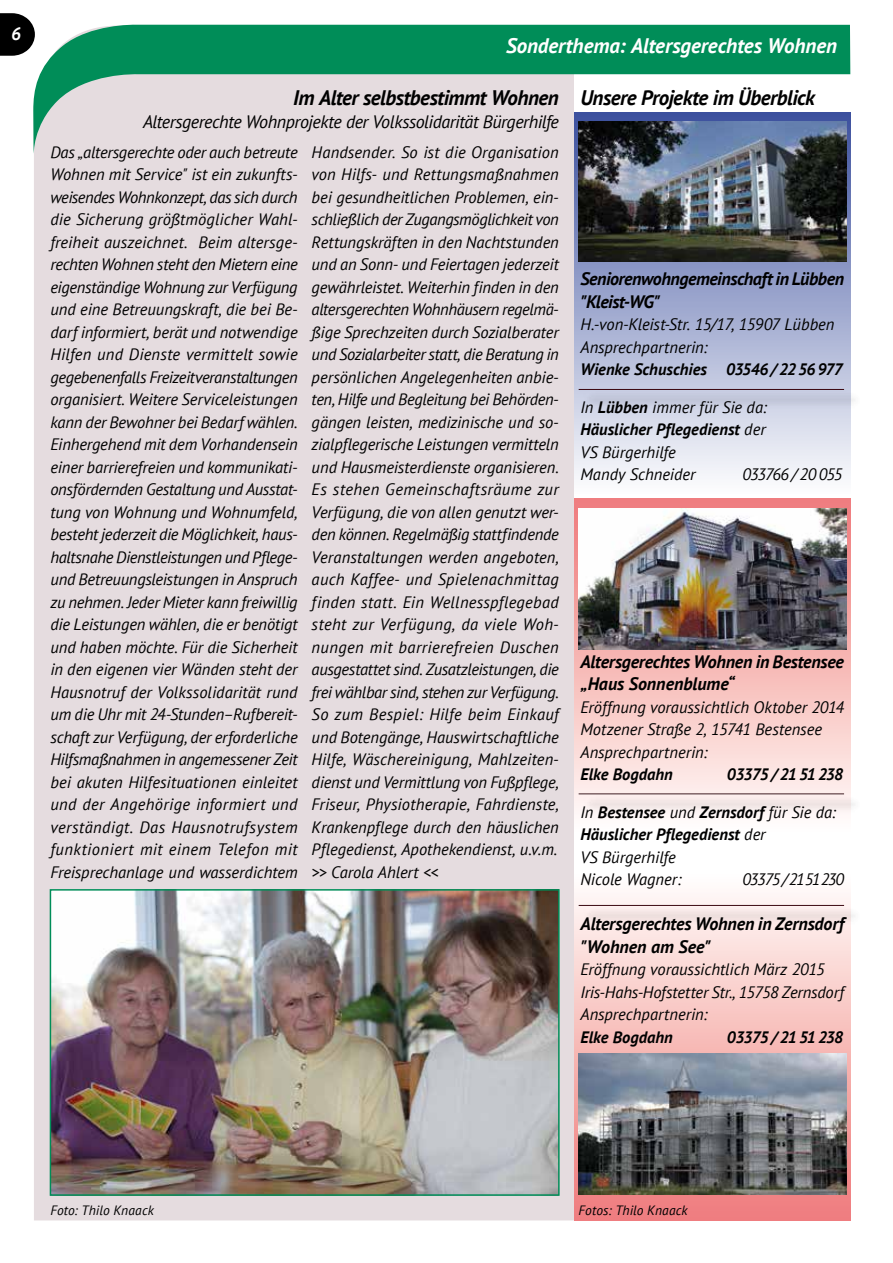
<style>
.page{position:relative;width:893px;height:1263px;background:#fff}
.page>*{position:absolute;margin:0;border:0;box-sizing:border-box;transform-origin:0 0}
.t1{font:italic 700 21px "PT Sans";letter-spacing:-.025em;color:#000}
.t2{font:italic 700 21px "PT Sans";color:#fff}
.t3{font:italic 700 18px/22.5px "PT Sans";letter-spacing:-.01em;color:#000}
.t4{font:italic 18px "PT Sans";letter-spacing:-.025em;color:#000}
.t5{font:italic 700 18px "PT Sans";color:#fff}
.t6{font:italic 16.5px/22.5px "PT Sans";letter-spacing:-.005em;color:#000}
.t7{font:italic 700 16.5px "PT Sans";letter-spacing:-.005em;color:#000}
.t8{font:italic 700 16.5px "PT Sans";letter-spacing:-.055em;color:#000}
.t9{font:italic 16.5px "PT Sans";letter-spacing:-.075em;color:#000}
.t10{font:italic 16.5px "PT Sans";letter-spacing:-.06em;color:#000}
.t11{font:italic 13.5px "PT Sans";letter-spacing:.005em;color:#000}
.s1{font-weight:700}
</style>
<div class="page">
<div style="left:34px;top:155px;width:540px;height:1065px;background:#e5dcdf"></div>
<svg style="left:0;top:13px;width:33px;height:43px"></svg>
<svg style="left:574px;top:499px;width:277px;height:311px;background:#f7c9c6"></svg>
<svg style="left:574px;top:897px;width:277px;height:323px;background:#f5c2c0"></svg>
<svg style="left:574px;top:112px;width:277px;height:364px;background:#bac1dc"></svg>
<svg style="left:33px;top:24px;width:817px;height:131px;background:#85bca9"></svg>
<img style="left:53px;top:892px;width:504px;height:301px">
<div style="left:50px;top:889px;width:510px;height:307px;border:2px solid #008d58"></div>
<img style="left:579px;top:121px;width:267px;height:141px">
<img style="left:579px;top:509px;width:267px;height:140px">
<img style="left:579px;top:1054px;width:267px;height:140px">
<div style="left:582px;top:796px;width:280px;height:17px;background:#f5eae9"></div>
<hr style="left:578px;top:791px;width:268px;height:4px;background:#000;opacity:.75">
<div style="left:582px;top:391px;width:280px;height:18px;background:#c6cadd"></div>
<div style="left:578px;top:386px;width:268px;height:5px;background:#000;opacity:.75"></div>
<div style="left:582px;top:907px;width:280px;height:17px;background:#f4e4e3"></div>
<div style="left:578px;top:902px;width:268px;height:5px;background:#000;opacity:.75"></div>
<p class="t5" style="left:11px;top:21px;width:11px">6</p>
<p class="t2" style="left:506px;top:31px;width:333px">Sonderthema: Altersgerechtes Wohnen</p>
<p class="t1" style="left:293px;top:84px;width:267px">Im Alter selbstbestimmt Wohnen</p>
<p class="t4" style="left:143px;top:110px;width:417px">Altersgerechte Wohnprojekte der Volkssolidarität Bürgerhilfe</p>
<p class="t6" style="left:50px;top:140px;width:249px;text-align:justify">Das „altersgerechte oder auch betreute Wohnen mit Service" ist ein zukunfts&shy;weisendes Wohnkonzept, das sich durch die Sicherung größtmöglicher Wahl&shy;freiheit auszeichnet. Beim altersge&shy;rechten Wohnen steht den Mietern eine eigenständige Wohnung zur Verfügung und eine Betreuungskraft, die bei Be&shy;darf informiert, berät und notwendige Hilfen und Dienste vermittelt sowie gegebenenfalls Freizeitveranstaltungen organisiert. Weitere Serviceleistungen kann der Bewohner bei Bedarf wählen.<br>Einhergehend mit dem Vorhandensein einer barrierefreien und kommunikati&shy;onsfördernden Gestaltung und Ausstat&shy;tung von Wohnung und Wohnumfeld, besteht jederzeit die Möglichkeit, haus&shy;haltsnahe Dienstleistungen und Pflege&shy;und Betreuungsleistungen in Anspruch zu nehmen. Jeder Mieter kann freiwillig die Leistungen wählen, die er benötigt und haben möchte. Für die Sicherheit in den eigenen vier Wänden steht der Hausnotruf der Volkssolidarität rund um die Uhr mit 24-Stunden–Rufbereit&shy;schaft zur Verfügung, der erforderliche Hilfsmaßnahmen in angemessener Zeit bei akuten Hilfesituationen einleitet und der Angehörige informiert und verständigt. Das Hausnotrufsystem funktioniert mit einem Telefon mit Freisprechanlage und wasserdichtem</p>
<p class="t6" style="left:312px;top:140px;width:249px;text-align:justify">Handsender. So ist die Organisation von Hilfs- und Rettungsmaßnahmen bei gesundheitlichen Problemen, ein&shy;schließlich der Zugangsmöglichkeit von Rettungskräften in den Nachtstunden und an Sonn- und Feiertagen jederzeit gewährleistet. Weiterhin finden in den altersgerechten Wohnhäusern regelmä&shy;ßige Sprechzeiten durch Sozialberater und Sozialarbeiter statt, die Beratung in persönlichen Angelegenheiten anbie&shy;ten, Hilfe und Begleitung bei Behörden&shy;gängen leisten, medizinische und so&shy;zialpflegerische Leistungen vermitteln und Hausmeisterdienste organisieren.<br>Es stehen Gemeinschaftsräume zur Verfügung, die von allen genutzt wer&shy;den können. Regelmäßig stattfindende Veranstaltungen werden angeboten, auch Kaffee- und Spielenachmittag finden statt. Ein Wellnesspflegebad steht zur Verfügung, da viele Woh&shy;nungen mit barrierefreien Duschen ausgestattet sind. Zusatzleistungen, die frei wählbar sind, stehen zur Verfügung.<br>So zum Bespiel: Hilfe beim Einkauf und Botengänge, Hauswirtschaftliche Hilfe, Wäschereinigung, Mahlzeiten&shy;dienst und Vermittlung von Fußpflege, Friseur, Physiotherapie, Fahrdienste, Krankenpflege durch den häuslichen Pflegedienst, Apothekendienst, u.v.m. &gt;&gt; Carola Ahlert &lt;&lt;</p>
<p class="t1" style="left:580px;top:84px;width:236px">Unsere Projekte im Überblick</p>
<p class="t3" style="left:580px;top:267px;width:265px">Seniorenwohngemeinschaft in Lübben "Kleist-WG"</p>
<p class="t6" style="left:580px;top:313px;width:256px">H.-von-Kleist-Str. 15/17, 15907 Lübben<br>Ansprechpartnerin:</p>
<p class="t7" style="left:580px;top:358px;width:264px">Wienke Schuschies 03546 / 22 56 977</p>
<p class="t6" style="left:580px;top:395px;width:188px">In <span class="s1">Lübben</span> immer für Sie da:<br><span class="s1">Häuslicher Pflegedienst</span> der<br>VS Bürgerhilfe<br>Mandy Schneider</p>
<p class="t10" style="left:742px;top:464px;width:101px">033766 / 20 055</p>
<p class="t3" style="left:580px;top:650px;width:265px">Altersgerechtes Wohnen in Bestensee „Haus Sonnenblume“</p>
<p class="t6" style="left:580px;top:695px;width:265px">Eröffnung voraussichtlich Oktober 2014<br>Motzener Straße 2, 15741 Bestensee<br>Ansprechpartnerin:</p>
<p class="t7" style="left:580px;top:763px;width:94px">Elke Bogdahn</p>
<p class="t8" style="left:727px;top:763px;width:118px">03375 / 21 51 238</p>
<p class="t6" style="left:580px;top:800px;width:257px">In <span class="s1">Bestensee</span> und <span class="s1">Zernsdorf</span> für Sie da:<br><span class="s1">Häuslicher Pflegedienst</span> der<br>VS Bürgerhilfe<br>Nicole Wagner:</p>
<p class="t9" style="left:742px;top:869px;width:103px">03375 / 21 51 230</p>
<p class="t3" style="left:580px;top:912px;width:265px">Altersgerechtes Wohnen in Zernsdorf "Wohnen am See"</p>
<p class="t6" style="left:580px;top:958px;width:265px">Eröffnung voraussichtlich März 2015<br>Iris-Hahs-Hofstetter Str., 15758 Zernsdorf<br>Ansprechpartnerin:</p>
<p class="t7" style="left:580px;top:1026px;width:94px">Elke Bogdahn</p>
<p class="t8" style="left:727px;top:1026px;width:118px">03375 / 21 51 238</p>
<p class="t11" style="left:50px;top:1202px;width:105px">Foto: Thilo Knaack</p>
<p class="t11" style="left:579px;top:1202px;width:111px">Fotos: Thilo Knaack</p>
</div>
